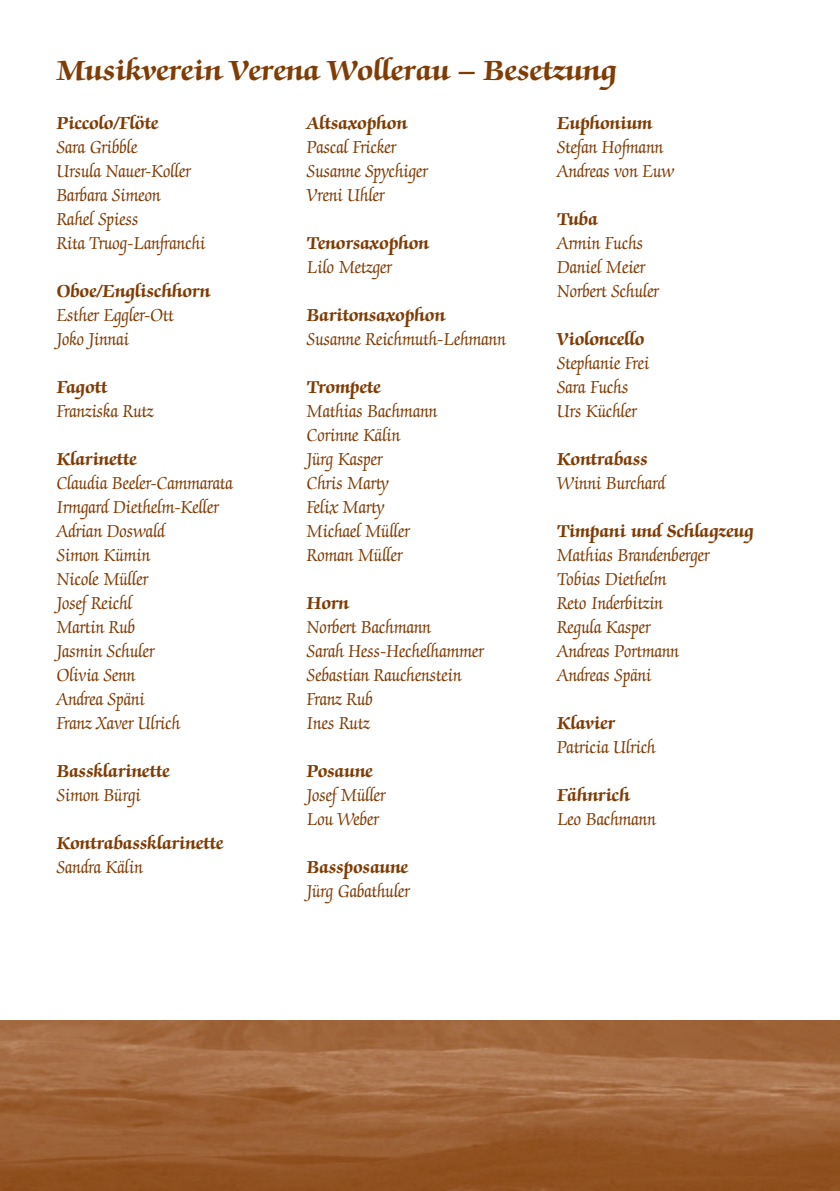
<style>
.page{position:relative;width:840px;height:1191px;background:#fff}
.page>*{position:absolute;margin:0;border:0;box-sizing:border-box;transform-origin:0 0}
.t1{font:700 32px "Zapf Chancery";color:#803c05}
.t2{font:20px/24px "Zapf Chancery";color:#803c05;scale:.95 1}
.t3{font:700 20px "Zapf Chancery";color:#803c05;scale:.95 1}
</style>
<div class="page">
<img style="left:0;top:1020px;width:839px;height:171px">
<h1 class="t1" style="left:57px;top:57px;width:561px">Musikverein Verena Wollerau – Besetzung</h1>
<p class="t3" style="left:57px;top:115px;width:108px">Piccolo/Flöte</p>
<p class="t2" style="left:57px;top:137px;width:158px">Sara Gribble<br>Ursula Nauer-Koller<br>Barbara Simeon<br>Rahel Spiess<br>Rita Truog-Lanfranchi</p>
<p class="t3" style="left:57px;top:283px;width:163px">Oboe/Englischhorn</p>
<p class="t2" style="left:57px;top:305px;width:124px">Esther Eggler-Ott<br>Joko Jinnai</p>
<p class="t3" style="left:57px;top:379px;width:55px">Fagott</p>
<p class="t2" style="left:57px;top:401px;width:103px">Franziska Rutz</p>
<p class="t3" style="left:57px;top:451px;width:86px">Klarinette</p>
<p class="t2" style="left:57px;top:473px;width:187px">Claudia Beeler-Cammarata<br>Irmgard Diethelm-Keller<br>Adrian Doswald<br>Simon Kümin<br>Nicole Müller<br>Josef Reichl<br>Martin Rub<br>Jasmin Schuler<br>Olivia Senn<br>Andrea Späni<br>Franz Xaver Ulrich</p>
<p class="t3" style="left:57px;top:763px;width:120px">Bassklarinette</p>
<p class="t2" style="left:57px;top:785px;width:90px">Simon Bürgi</p>
<p class="t3" style="left:57px;top:835px;width:177px">Kontrabassklarinette</p>
<p class="t2" style="left:57px;top:857px;width:92px">Sandra Kälin</p>
<p class="t3" style="left:307px;top:115px;width:107px">Altsaxophon</p>
<p class="t2" style="left:307px;top:137px;width:129px">Pascal Fricker<br>Susanne Spychiger<br>Vreni Uhler</p>
<p class="t3" style="left:307px;top:235px;width:130px">Tenorsaxophon</p>
<p class="t2" style="left:307px;top:257px;width:91px">Lilo Metzger</p>
<p class="t3" style="left:307px;top:307px;width:147px">Baritonsaxophon</p>
<p class="t2" style="left:307px;top:329px;width:211px">Susanne Reichmuth-Lehmann</p>
<p class="t3" style="left:307px;top:379px;width:79px">Trompete</p>
<p class="t2" style="left:307px;top:401px;width:139px">Mathias Bachmann<br>Corinne Kälin<br>Jürg Kasper<br>Chris Marty<br>Felix Marty<br>Michael Müller<br>Roman Müller</p>
<p class="t3" style="left:307px;top:595px;width:46px">Horn</p>
<p class="t2" style="left:307px;top:617px;width:187px">Norbert Bachmann<br>Sarah Hess-Hechelhammer<br>Sebastian Rauchenstein<br>Franz Rub<br>Ines Rutz</p>
<p class="t3" style="left:307px;top:763px;width:71px">Posaune</p>
<p class="t2" style="left:307px;top:785px;width:84px">Josef Müller<br>Lou Weber</p>
<p class="t3" style="left:307px;top:859px;width:108px">Bassposaune</p>
<p class="t2" style="left:307px;top:881px;width:110px">Jürg Gabathuler</p>
<p class="t3" style="left:556px;top:115px;width:101px">Euphonium</p>
<p class="t2" style="left:556px;top:137px;width:125px">Stefan Hofmann<br>Andreas von Euw</p>
<p class="t3" style="left:556px;top:211px;width:44px">Tuba</p>
<p class="t2" style="left:556px;top:233px;width:109px">Armin Fuchs<br>Daniel Meier<br>Norbert Schuler</p>
<p class="t3" style="left:556px;top:331px;width:94px">Violoncello</p>
<p class="t2" style="left:556px;top:353px;width:99px">Stephanie Frei<br>Sara Fuchs<br>Urs Küchler</p>
<p class="t3" style="left:556px;top:451px;width:97px">Kontrabass</p>
<p class="t2" style="left:556px;top:473px;width:115px">Winni Burchard</p>
<p class="t3" style="left:556px;top:523px;width:208px">Timpani und Schlagzeug</p>
<p class="t2" style="left:556px;top:545px;width:162px">Mathias Brandenberger<br>Tobias Diethelm<br>Reto Inderbitzin<br>Regula Kasper<br>Andreas Portmann<br>Andreas Späni</p>
<p class="t3" style="left:556px;top:715px;width:63px">Klavier</p>
<p class="t2" style="left:556px;top:737px;width:105px">Patricia Ulrich</p>
<p class="t3" style="left:556px;top:787px;width:78px">Fähnrich</p>
<p class="t2" style="left:556px;top:809px;width:105px">Leo Bachmann</p>
</div>
